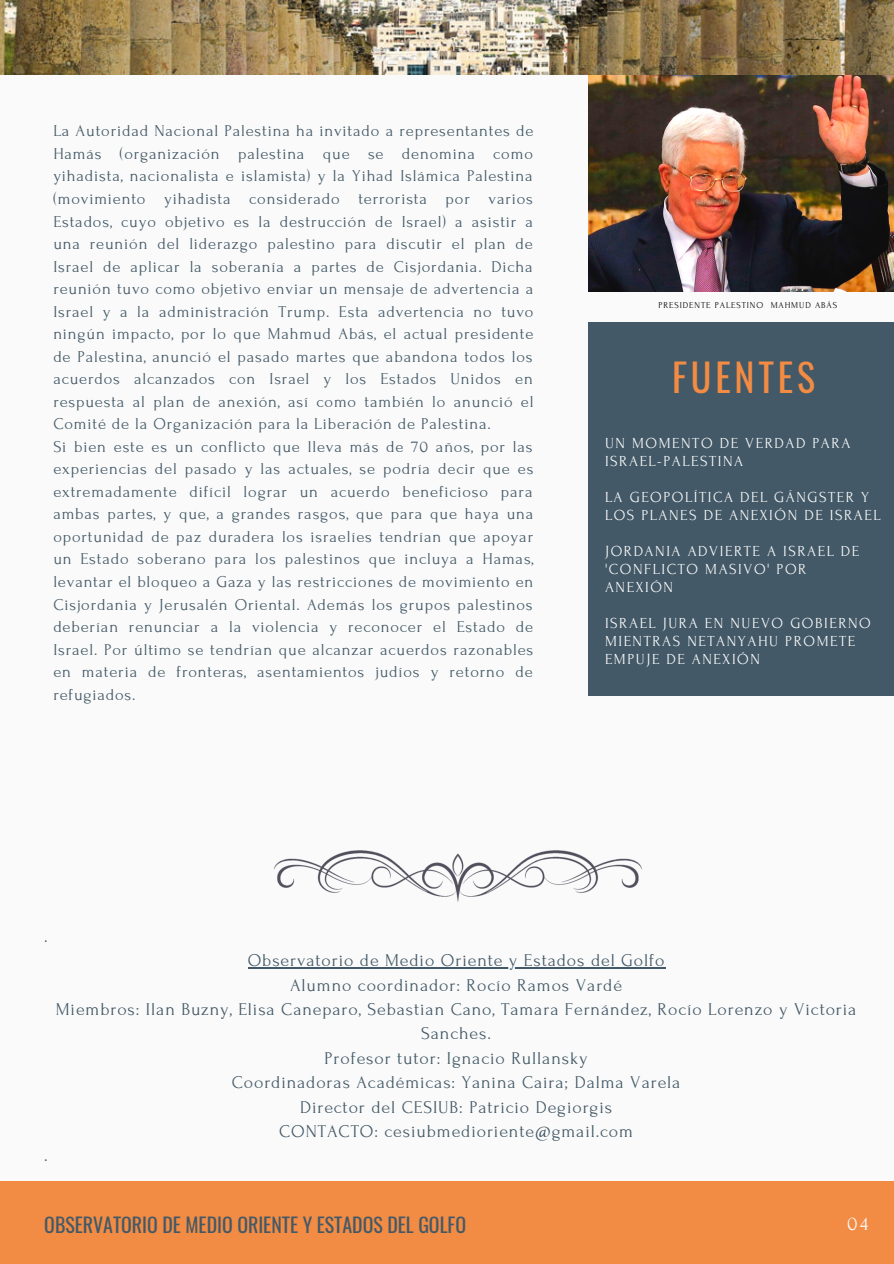
<style>
.page{position:relative;width:894px;height:1264px;background:#fff}
.page>*{position:absolute;margin:0;border:0;box-sizing:border-box;transform-origin:0 0}
.t1{font:37.95px "Oswald";letter-spacing:.1em;color:#f28b43}
.t2{font:19.8px "Oswald";color:#435967}
.t3{font:19.8px "Forum";color:#fafafa}
.t4{font:17.85px/24.5px "Forum";letter-spacing:.05em;color:#435967;text-align:center}
.t5{font:16.5px/22.5px "Forum";letter-spacing:.05em;color:#435967}
.t6{font:15.3px/18px "Forum";letter-spacing:.1em;color:#fafafa}
.t7{font:9px "Forum";letter-spacing:.1em;color:#000}
</style>
<div class="page">
<div style="left:0;top:0;width:893px;height:1263px;background:#fafafa"></div>
<div style="left:0;top:1181px;width:893px;height:82px;background:#f28b43"></div>
<img style="left:273px;top:850px;width:369px;height:52px">
<img style="left:588px;top:75px;width:305px;height:216px">
<img style="left:0;top:0;width:893px;height:75px">
<div style="left:588px;top:323px;width:305px;height:372px;background:#435967"></div>
<hr style="left:247px;top:967px;width:418px;height:1px;background:#435967">
<p class="t5" style="left:53px;top:120px;width:481px">La Autoridad Nacional Palestina ha invitado a representantes de Hamás (organización palestina que se denomina como yihadista, nacionalista e islamista) y la Yihad Islámica Palestina (movimiento yihadista considerado terrorista por varios Estados, cuyo objetivo es la destrucción de Israel) a asistir a una reunión del liderazgo palestino para discutir el plan de Israel de aplicar la soberanía a partes de Cisjordania. Dicha reunión tuvo como objetivo enviar un mensaje de advertencia a Israel y a la administración Trump. Esta advertencia no tuvo ningún impacto, por lo que Mahmud Abás, el actual presidente de Palestina, anunció el pasado martes que abandona todos los acuerdos alcanzados con Israel y los Estados Unidos en respuesta al plan de anexión, así como también lo anunció el Comité de la Organización para la Liberación de Palestina.<br>Si bien este es un conflicto que lleva más de 70 años, por las experiencias del pasado y las actuales, se podría decir que es extremadamente difícil lograr un acuerdo beneficioso para ambas partes, y que, a grandes rasgos, que para que haya una oportunidad de paz duradera los israelíes tendrían que apoyar un Estado soberano para los palestinos que incluya a Hamas, levantar el bloqueo a Gaza y las restricciones de movimiento en Cisjordania y Jerusalén Oriental. Además los grupos palestinos deberían renunciar a la violencia y reconocer el Estado de Israel. Por último se tendrían que alcanzar acuerdos razonables en materia de fronteras, asentamientos judíos y retorno de refugiados.</p>
<p class="t7" style="left:658px;top:300px;width:180px">PRESIDENTE PALESTINO MAHMUD ABÁS</p>
<h1 class="t1" style="left:672px;top:348px;width:144px">FUENTES</h1>
<p class="t6" style="left:605px;top:434px;width:247px">UN MOMENTO DE VERDAD PARA<br>ISRAEL-PALESTINA</p>
<p class="t6" style="left:605px;top:488px;width:277px">LA GEOPOLÍTICA DEL GÁNGSTER Y<br>LOS PLANES DE ANEXIÓN DE ISRAEL</p>
<p class="t6" style="left:605px;top:542px;width:256px">JORDANIA ADVIERTE A ISRAEL DE 'CONFLICTO MASIVO' POR<br>ANEXIÓN</p>
<p class="t6" style="left:605px;top:614px;width:267px">ISRAEL JURA EN NUEVO GOBIERNO<br>MIENTRAS NETANYAHU PROMETE<br>EMPUJE DE ANEXIÓN</p>
<p class="t4" style="left:44px;top:924px;width:5px">.</p>
<p class="t4" style="left:44px;top:1143px;width:5px">.</p>
<p class="t4" style="left:56px;top:948px;width:802px">Observatorio de Medio Oriente y Estados del Golfo<br>Alumno coordinador: Rocío Ramos Vardé<br>Miembros: Ilan Buzny, Elisa Caneparo, Sebastian Cano, Tamara Fernández, Rocío Lorenzo y Victoria Sanches.<br>Profesor tutor: Ignacio Rullansky<br>Coordinadoras Académicas: Yanina Caira; Dalma Varela<br>Director del CESIUB: Patricio Degiorgis<br>CONTACTO: cesiubmedioriente@gmail.com</p>
<p class="t2" style="left:44px;top:1209px;width:423px">OBSERVATORIO DE MEDIO ORIENTE Y ESTADOS DEL GOLFO</p>
<p class="t3" style="left:846px;top:1212px;width:22px">04</p>
</div>
